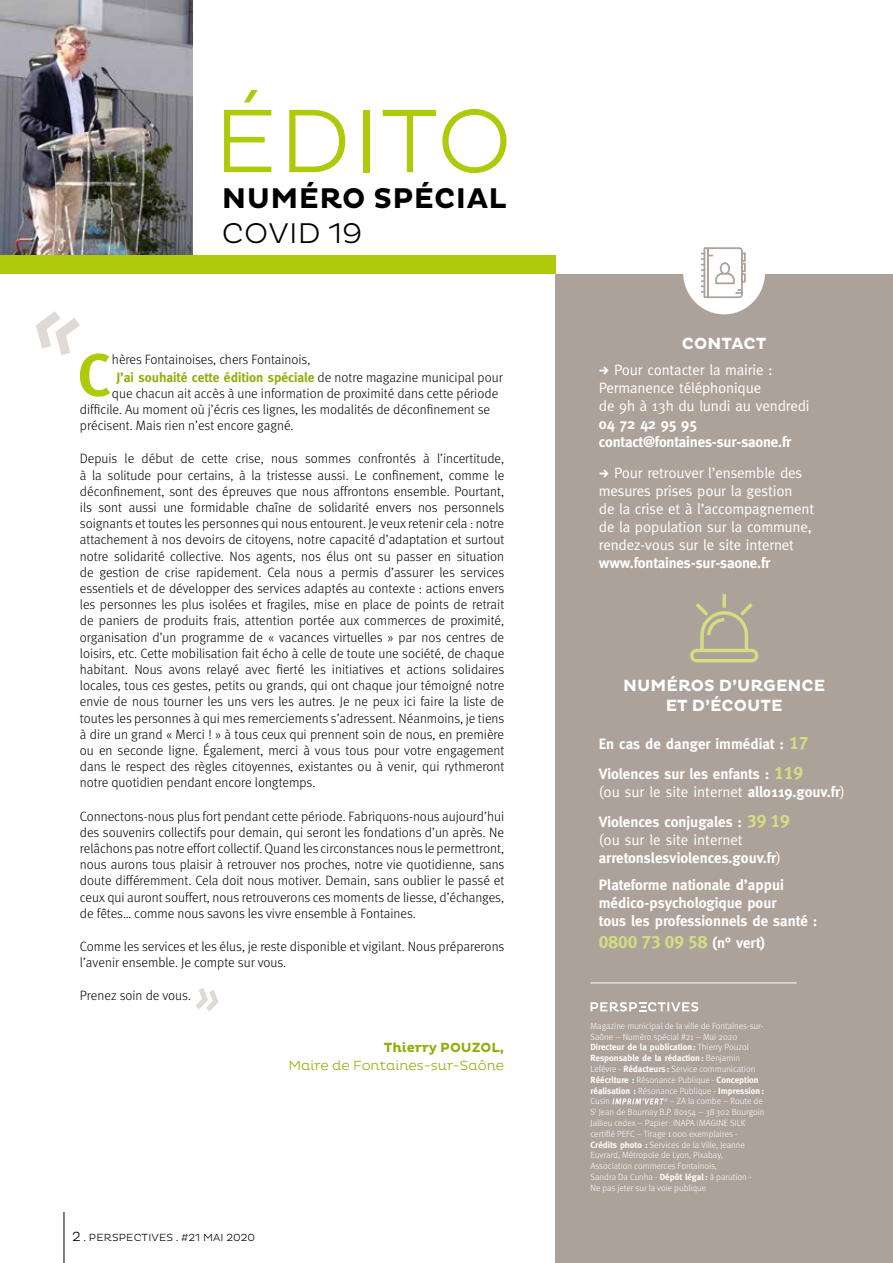
<style>
.page{position:relative;width:893px;height:1263px;background:#fff}
.page>*{position:absolute;margin:0;border:0;box-sizing:border-box;transform-origin:0 0}
.t1{font:300 91.65px "Pluto";letter-spacing:.01em;color:#afca0b}
.t2{font:700 60px "Meta";color:#afca0b}
.t3{font:700 28.95px "Pluto";letter-spacing:.015em;color:#000}
.t4{font:300 28.95px "Pluto";letter-spacing:.015em;color:#000}
.t5{font:18px "Meta Plus Bold Caps Ti";color:#d3de83}
.t6{font:700 16.5px/19.8px "Pluto";letter-spacing:.005em;color:#fff;text-align:center}
.t7{font:700 15px/18px "Meta";color:#fff}
.t8{font:15px/18px "Meta";letter-spacing:-.01em;color:#fff}
.t9{font:300 13.5px/16.2px "Meta";color:#000}
.t10{font:300 13.5px "Pluto";color:#95ad0d}
.t11{font:700 13.5px "Pluto";color:#95ad0d}
.t12{font:300 10.5px "Pluto";letter-spacing:.015em;color:#000}
.t13{font:300 9px/10.8px "Meta";color:#fff}
.s1{font-weight:700;color:#95ad0d}
.s2{font-size:13.5px}
.s3{font-family:"Pluto Sans";font-weight:700}
.s4{font-family:"Meta Plus Bold Caps Ti";font-weight:400;font-size:18px;color:#d3de83}
.s5{font-weight:400}
.s6{font-family:"Meta";font-weight:700;font-size:15px;color:#fff}
.s7{font-weight:700}
</style>
<div class="page">
<hr style="left:64px;top:1212px;width:1px;height:51px;background:#000">
<img style="left:1px;top:0;width:191px;height:255px">
<img style="left:0;top:0;width:1px;height:220px">
<img style="left:0;top:171px;width:1px;height:84px">
<div style="left:0;top:255px;width:555px;height:19px;background:#afca0b"></div>
<div style="left:555px;top:274px;width:338px;height:989px;background:#aca29a"></div>
<svg style="left:612px;top:1098px;width:55px;height:6px"></svg>
<svg style="left:590px;top:1002px;width:108px;height:9px"></svg>
<hr style="left:590px;top:982px;width:207px;height:1px;background:#fff">
<svg style="left:690px;top:594px;width:68px;height:68px"></svg>
<svg style="left:36px;top:311px;width:44px;height:44px"></svg>
<svg style="left:196px;top:988px;width:23px;height:23px"></svg>
<div style="left:683px;top:231px;width:82px;height:83px;background:#fff;border-radius:50%"></div>
<svg style="left:701px;top:247px;width:45px;height:51px"></svg>
<h1 class="t1" style="left:214px;top:89px;width:300px">ÉDITO</h1>
<h3 class="t3" style="left:222px;top:182px;width:286px">NUMÉRO SPÉCIAL</h3>
<h3 class="t4" style="left:222px;top:217px;width:142px">COVID 19</h3>
<h2 class="t2" style="left:78px;top:340px;width:34px">C</h2>
<p class="t9" style="left:116px;top:350px;width:388px;line-height:18px;text-indent:-4px">hères Fontainoises, chers Fontainois,<br><span class="s1">J’ai souhaité cette édition spéciale</span> de notre magazine municipal pour</p>
<p class="t9" style="left:80px;top:385px;width:420px;text-indent:32px">que chacun ait accès à une information de proximité dans cette période difficile. Au moment où j’écris ces lignes, les modalités de déconfinement se précisent. Mais rien n’est encore gagné.</p>
<p class="t9" style="left:80px;top:450px;width:426px;text-align:justify">Depuis le début de cette crise, nous sommes confrontés à l’incertitude, à la solitude pour certains, à la tristesse aussi. Le confinement, comme le déconfinement, sont des épreuves que nous affrontons ensemble. Pourtant, ils sont aussi une formidable chaîne de solidarité envers nos personnels soignants et toutes les personnes qui nous entourent. Je veux retenir cela : notre attachement à nos devoirs de citoyens, notre capacité d’adaptation et surtout notre solidarité collective. Nos agents, nos élus ont su passer en situation de gestion de crise rapidement. Cela nous a permis d’assurer les services essentiels et de développer des services adaptés au contexte : actions envers les personnes les plus isolées et fragiles, mise en place de points de retrait de paniers de produits frais, attention portée aux commerces de proximité, organisation d’un programme de « vacances virtuelles » par nos centres de loisirs, etc. Cette mobilisation fait écho à celle de toute une société, de chaque habitant. Nous avons relayé avec fierté les initiatives et actions solidaires locales, tous ces gestes, petits ou grands, qui ont chaque jour témoigné notre envie de nous tourner les uns vers les autres. Je ne peux ici faire la liste de toutes les personnes à qui mes remerciements s’adressent. Néanmoins, je tiens à dire un grand « Merci ! » à tous ceux qui prennent soin de nous, en première ou en seconde ligne. Également, merci à vous tous pour votre engagement dans le respect des règles citoyennes, existantes ou à venir, qui rythmeront notre quotidien pendant encore longtemps.</p>
<p class="t9" style="left:80px;top:808px;width:426px;text-align:justify">Connectons-nous plus fort pendant cette période. Fabriquons-nous aujourd’hui des souvenirs collectifs pour demain, qui seront les fondations d’un après. Ne relâchons pas notre effort collectif. Quand les circonstances nous le permettront, nous aurons tous plaisir à retrouver nos proches, notre vie quotidienne, sans doute différemment. Cela doit nous motiver. Demain, sans oublier le passé et ceux qui auront souffert, nous retrouverons ces moments de liesse, d’échanges, de fêtes… comme nous savons les vivre ensemble à Fontaines.</p>
<p class="t9" style="left:80px;top:938px;width:426px">Comme les services et les élus, je reste disponible et vigilant. Nous préparerons l’avenir ensemble. Je compte sur vous.</p>
<p class="t9" style="left:80px;top:987px;width:113px">Prenez soin de vous.</p>
<p class="t11" style="left:384px;top:1039px;width:122px">Thierry POUZOL,</p>
<p class="t10" style="left:289px;top:1057px;width:217px">Maire de Fontaines-sur-Saône</p>
<p class="t12" style="left:72px;top:1231px;width:184px"><span class="s2">2</span> . PERSPECTIVES . #21 MAI 2020</p>
<p class="t6" style="left:682px;top:334px;width:86px">CONTACT</p>
<p class="t8" style="left:599px;top:361px;width:212px"><span class="s3">→</span> Pour contacter la mairie :<br>Permanence téléphonique<br>de 9h à 13h du lundi au vendredi</p>
<p class="t7" style="left:599px;top:415px;width:194px">04 72 42 95 95 contact@fontaines-sur-saone.fr</p>
<p class="t8" style="left:599px;top:464px;width:217px"><span class="s3">→</span> Pour retrouver l’ensemble des mesures prises pour la gestion<br>de la crise et à l’accompagnement de la population sur la commune, rendez-vous sur le site internet</p>
<p class="t7" style="left:599px;top:554px;width:173px">www.fontaines-sur-saone.fr</p>
<p class="t6" style="left:623px;top:676px;width:204px">NUMÉROS D’URGENCE<br>ET D’ÉCOUTE</p>
<p class="t7" style="left:599px;top:729px;width:211px;line-height:30.2px">En cas de danger immédiat : <span class="s4">17<br></span>Violences sur les enfants : <span class="s4">119</span></p>
<p class="t7" style="left:599px;top:777px;width:248px;line-height:30.2px"><span class="s5">(ou sur le site internet</span> allo119.gouv.fr<span class="s5">)<br></span>Violences conjugales : <span class="s4">39 19</span></p>
<p class="t7" style="left:599px;top:831px;width:184px"><span class="s5">(ou sur le site internet </span>arretonslesviolences.gouv.fr<span class="s5">)</span></p>
<p class="t7" style="left:599px;top:876px;width:220px">Plateforme nationale d’appui médico-psychologique pour<br>tous les professionnels de santé :</p>
<h3 class="t5" style="left:599px;top:931px;width:168px">0800 73 09 58 <span class="s6">(n° vert)</span></h3>
<p class="t13" style="left:590px;top:1020px;width:175px">Magazine municipal de la ville de Fontaines-sur-Saône – Numéro spécial #21 – Mai 2020<br><span class="s7">Directeur de la publication:</span> Thierry Pouzol <span class="s7">Responsable de la rédaction:</span> Benjamin Lefévre - <span class="s7">Rédacteurs :</span> Service communication <span class="s7">Réécriture :</span> Résonance Publique - <span class="s7">Conception réalisation :</span> Résonance Publique - <span class="s7">Impression:<br></span>Cusin</p>
<p class="t13" style="left:590px;top:1096px;width:176px;text-indent:79px">– ZA la combe – Route de S<sup>t</sup> Jean de Bournay B.P. 80154 – 38302 Bourgoin Jallieu cedex – Papier: INAPA IMAGINE SILK certifié PEFC – Tirage 1000 exemplaires - <span class="s7">Crédits photo :</span> Services de la Ville, Jeanne Euvrard, Métropole de Lyon, Pixabay, Association commerces Fontainois,<br>Sandra Da Cunha - <span class="s7">Dépôt légal:</span> à parution -<br>Ne pas jeter sur la voie publique</p>
</div>
